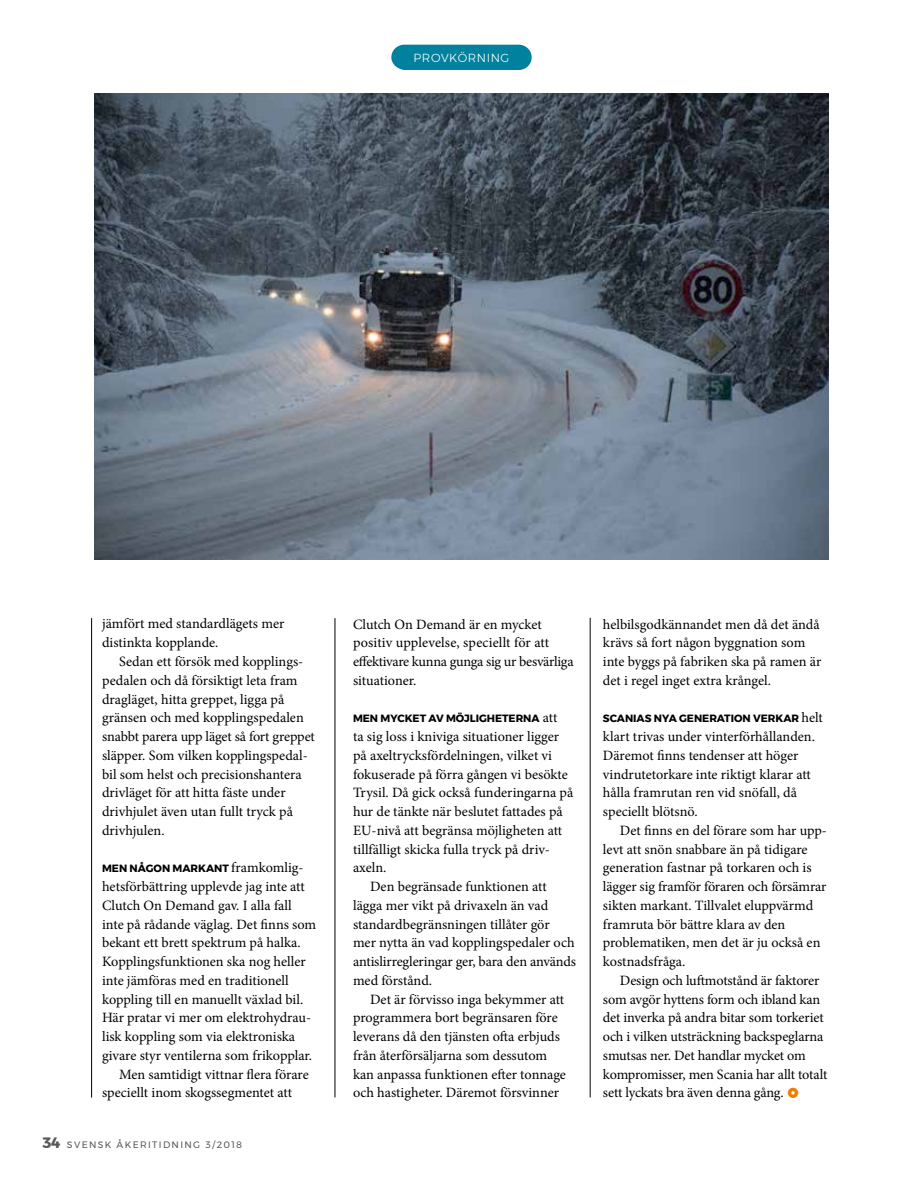
<style>
.page{position:relative;width:923px;height:1191px;background:#fff}
.page>*{position:absolute;margin:0;border:0;box-sizing:border-box;transform-origin:0 0}
.t1{font:14.25px/18.8px "Minion Pro";letter-spacing:-.005em;color:#000}
.t2{font:300 11.7px "Montserrat";letter-spacing:.05em;color:#fff}
.t3{font:700 10.5px "Montserrat";color:#000}
.t4{font:9.3px "Montserrat";letter-spacing:.145em;color:#575756}
.s1{font-family:"Minion Pro";font-weight:400;font-size:14.25px}
.s2{font-weight:700;font-size:15px}
</style>
<div class="page">
<div style="left:391px;top:45px;width:140px;height:25px;background:#00829f"></div>
<img style="left:95px;top:94px;width:733px;height:465px">
<hr style="left:91px;top:618px;width:1px;height:479px;background:#000">
<hr style="left:335px;top:618px;width:1px;height:479px;background:#000">
<hr style="left:590px;top:618px;width:1px;height:479px;background:#000">
<p class="t2" style="left:413px;top:49px;width:97px">PROVKÖRNING</p>
<p class="t1" style="left:102px;top:614px;width:184px">jämfört med standardlägets mer distinkta kopplande.</p>
<p class="t1" style="left:102px;top:652px;width:214px;text-indent:17px">Sedan ett försök med kopplings&shy;pedalen och då försiktigt leta fram dragläget, hitta greppet, ligga på gränsen och med kopplingspedalen snabbt parera upp läget så fort greppet släpper. Som vilken kopplingspedal&shy;bil som helst och precisionshantera drivläget för att hitta fäste under drivhjulet även utan fullt tryck på drivhjulen.</p>
<p class="t3" style="left:102px;top:860px;width:203px">MEN NÅGON MARKANT <span class="s1">framkomlig-</span></p>
<p class="t1" style="left:102px;top:877px;width:204px">hetsförbättring upplevde jag inte att</p>
<p class="t1" style="left:102px;top:896px;width:191px">Clutch On Demand gav. I alla fall</p>
<p class="t1" style="left:102px;top:914px;width:216px">inte på rådande väglag. Det finns som</p>
<p class="t1" style="left:102px;top:933px;width:200px">bekant ett brett spektrum på halka.</p>
<p class="t1" style="left:102px;top:952px;width:205px">Kopplingsfunktionen ska nog heller</p>
<p class="t1" style="left:102px;top:971px;width:188px">inte jämföras med en traditionell</p>
<p class="t1" style="left:102px;top:989px;width:203px">koppling till en manuellt växlad bil.</p>
<p class="t1" style="left:102px;top:1008px;width:211px">Här pratar vi mer om elektrohydrau-</p>
<p class="t1" style="left:102px;top:1027px;width:195px">lisk koppling som via elektroniska</p>
<p class="t1" style="left:102px;top:1046px;width:211px">givare styr ventilerna som frikopplar.</p>
<p class="t1" style="left:119px;top:1064px;width:191px">Men samtidigt vittnar flera förare</p>
<p class="t1" style="left:102px;top:1083px;width:191px">speciellt inom skogssegmentet att</p>
<p class="t4" style="left:42px;top:1138px;width:201px"><span class="s2">34</span> SVENSK ÅKERITIDNING 3/2018</p>
<p class="t1" style="left:353px;top:614px;width:222px">Clutch On Demand är en mycket positiv upplevelse, speciellt för att effektivare kunna gunga sig ur besvärliga situationer.</p>
<p class="t3" style="left:353px;top:710px;width:206px">MEN MYCKET AV MÖJLIGHETERNA <span class="s1">att</span></p>
<p class="t1" style="left:353px;top:727px;width:208px">ta sig loss i kniviga situationer ligger</p>
<p class="t1" style="left:353px;top:746px;width:200px">på axeltrycksfördelningen, vilket vi</p>
<p class="t1" style="left:353px;top:764px;width:216px">fokuserade på förra gången vi besökte</p>
<p class="t1" style="left:353px;top:783px;width:222px">Trysil. Då gick också funderingarna på</p>
<p class="t1" style="left:353px;top:802px;width:211px">hur de tänkte när beslutet fattades på</p>
<p class="t1" style="left:353px;top:821px;width:211px">EU-nivå att begränsa möjligheten att</p>
<p class="t1" style="left:353px;top:839px;width:197px">tillfälligt skicka fulla tryck på driv-</p>
<p class="t1" style="left:353px;top:858px;width:35px">axeln.</p>
<p class="t1" style="left:370px;top:877px;width:178px">Den begränsade funktionen att</p>
<p class="t1" style="left:353px;top:896px;width:197px">lägga mer vikt på drivaxeln än vad</p>
<p class="t1" style="left:353px;top:914px;width:198px">standardbegränsningen tillåter gör</p>
<p class="t1" style="left:353px;top:933px;width:223px">mer nytta än vad kopplingspedaler och</p>
<p class="t1" style="left:353px;top:952px;width:224px">antislirregleringar ger, bara den används</p>
<p class="t1" style="left:353px;top:971px;width:81px">med förstånd.</p>
<p class="t1" style="left:370px;top:989px;width:196px">Det är förvisso inga bekymmer att</p>
<p class="t1" style="left:353px;top:1008px;width:206px">programmera bort begränsaren före</p>
<p class="t1" style="left:353px;top:1027px;width:208px">leverans då den tjänsten ofta erbjuds</p>
<p class="t1" style="left:353px;top:1046px;width:196px">från återförsäljarna som dessutom</p>
<p class="t1" style="left:353px;top:1064px;width:214px">kan anpassa funktionen efter tonnage</p>
<p class="t1" style="left:353px;top:1083px;width:208px">och hastigheter. Däremot försvinner</p>
<p class="t1" style="left:603px;top:614px;width:220px">helbilsgodkännandet men då det ändå krävs så fort någon byggnation som inte byggs på fabriken ska på ramen är det i regel inget extra krångel.</p>
<p class="t3" style="left:603px;top:710px;width:221px">SCANIAS NYA GENERATION VERKAR <span class="s1">helt</span></p>
<p class="t1" style="left:603px;top:727px;width:213px">klart trivas under vinterförhållanden.<br>Däremot finns tendenser att höger vindrutetorkare inte riktigt klarar att hålla framrutan ren vid snöfall, då speciellt blötsnö.</p>
<p class="t1" style="left:603px;top:821px;width:226px;text-indent:17px">Det finns en del förare som har upp&shy;levt att snön snabbare än på tidigare generation fastnar på torkaren och is lägger sig framför föraren och försämrar sikten markant. Tillvalet eluppvärmd framruta bör bättre klara av den problematiken, men det är ju också en kostnadsfråga.</p>
<p class="t1" style="left:603px;top:971px;width:226px;text-indent:17px">Design och luftmotstånd är faktorer som avgör hyttens form och ibland kan det inverka på andra bitar som torkeriet och i vilken utsträckning backspeglarna smutsas ner. Det handlar mycket om kompromisser, men Scania har allt totalt sett lyckats bra även denna gång.</p>
</div>
